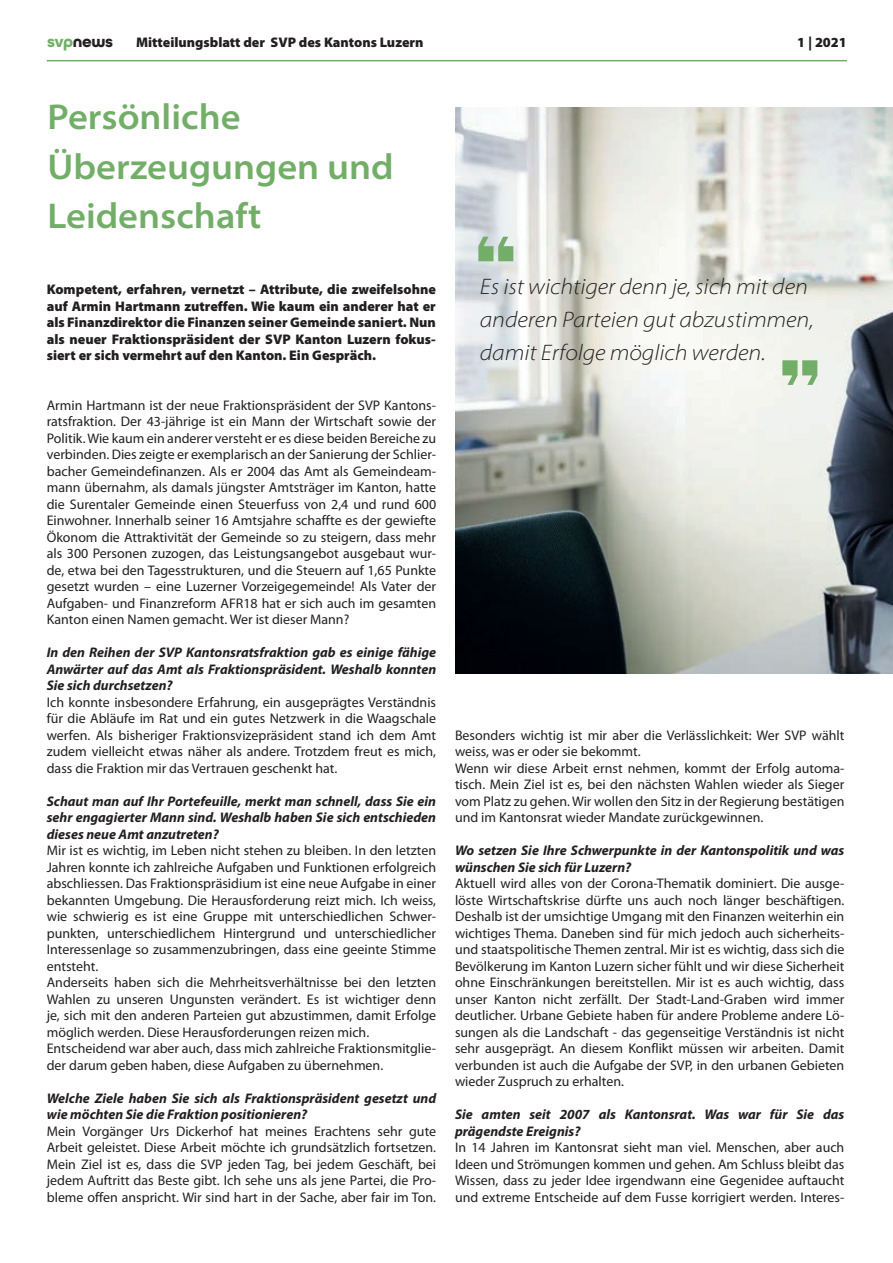
<style>
.page{position:relative;width:893px;height:1263px;background:#fff}
.page>*{position:absolute;margin:0;border:0;box-sizing:border-box;transform-origin:0 0}
.t1{font:600 semi-expanded 36px/49.5px "Myriad Pro";color:#73ae69}
.t2{font:italic 300 semi-expanded 22.5px/33px "Myriad Pro";color:#231f20}
.t3{font:700 16.5px "All Round Gothic";letter-spacing:-.02em;color:#231f20}
.t4{font:13.95px/16.5px "Myriad Pro";color:#231f20;text-align:justify}
.t5{font:italic 700 13.95px/16.5px "Myriad Pro";color:#231f20}
.t6{font:900 13.95px/16.5px "Myriad Pro";color:#231f20;text-align:justify}
.s1{color:#73ae69}
</style>
<div class="page">
<hr style="left:47px;top:60px;width:800px;height:1px;background:#73ae69">
<img style="left:455px;top:108px;width:438px;height:566px">
<svg style="left:478px;top:237px;width:35px;height:24px"></svg>
<svg style="left:782px;top:360px;width:35px;height:25px"></svg>
<p class="t3" style="left:47px;top:32px;width:67px"><span class="s1">svp</span>news</p>
<p class="t6" style="left:136px;top:34px;width:289px">Mitteilungsblatt der SVP des Kantons Luzern</p>
<p class="t6" style="left:797px;top:34px;width:51px">1 | 2021</p>
<h1 class="t1" style="left:47px;top:91px;width:348px">Persönliche<br>Überzeugungen und<br>Leidenschaft</h1>
<p class="t6" style="left:47px;top:281px;width:391px">Kompetent, erfahren, vernetzt – Attribute, die zweifelsohne auf Armin Hartmann zutreffen. Wie kaum ein anderer hat er als Finanzdirektor die Finanzen seiner Gemeinde saniert. Nun als neuer Fraktionspräsident der SVP Kanton Luzern fokus&shy;siert er sich vermehrt auf den Kanton. Ein Gespräch.</p>
<p class="t4" style="left:47px;top:397px;width:391px">Armin Hartmann ist der neue Fraktionspräsident der SVP Kantons&shy;ratsfraktion. Der 43-jährige ist ein Mann der Wirtschaft sowie der Politik. Wie kaum ein anderer versteht er es diese beiden Bereiche zu verbinden. Dies zeigte er exemplarisch an der Sanierung der Schlier&shy;bacher Gemeindefinanzen. Als er 2004 das Amt als Gemeindeam&shy;mann übernahm, als damals jüngster Amtsträger im Kanton, hatte die Surentaler Gemeinde einen Steuerfuss von 2,4 und rund 600<br>Einwohner. Innerhalb seiner 16 Amtsjahre schaffte es der gewiefte Ökonom die Attraktivität der Gemeinde so zu steigern, dass mehr als 300 Personen zuzogen, das Leistungsangebot ausgebaut wur&shy;de, etwa bei den Tagesstrukturen, und die Steuern auf 1,65 Punkte gesetzt wurden – eine Luzerner Vorzeigegemeinde! Als Vater der Aufgaben- und Finanzreform AFR18 hat er sich auch im gesamten Kanton einen Namen gemacht. Wer ist dieser Mann?</p>
<p class="t5" style="left:47px;top:645px;width:391px;text-align:justify">In den Reihen der SVP Kantonsratsfraktion gab es einige fähige Anwärter auf das Amt als Fraktionspräsident. Weshalb konnten Sie sich durchsetzen?</p>
<p class="t4" style="left:47px;top:694px;width:391px">Ich konnte insbesondere Erfahrung, ein ausgeprägtes Verständnis für die Abläufe im Rat und ein gutes Netzwerk in die Waagschale werfen. Als bisheriger Fraktionsvizepräsident stand ich dem Amt zudem vielleicht etwas näher als andere. Trotzdem freut es mich, dass die Fraktion mir das Vertrauen geschenkt hat.</p>
<p class="t5" style="left:47px;top:793px;width:391px;text-align:justify">Schaut man auf Ihr Portefeuille, merkt man schnell, dass Sie ein sehr engagierter Mann sind. Weshalb haben Sie sich entschieden dieses neue Amt anzutreten?</p>
<p class="t4" style="left:47px;top:843px;width:391px;text-align:left">Mir ist es wichtig, im Leben nicht stehen zu bleiben. In den letzten Jahren konnte ich zahlreiche Aufgaben und Funktionen erfolgreich abschliessen. Das Fraktionspräsidium ist eine neue Aufgabe in einer bekannten Umgebung. Die Herausforderung reizt mich. Ich weiss, wie schwierig es ist eine Gruppe mit unterschiedlichen Schwer&shy;punkten, unterschiedlichem Hintergrund und unterschiedlicher Interessenlage so zusammenzubringen, dass eine geeinte Stimme entsteht.<br>Anderseits haben sich die Mehrheitsverhältnisse bei den letzten Wahlen zu unseren Ungunsten verändert. Es ist wichtiger denn je, sich mit den anderen Parteien gut abzustimmen, damit Erfolge möglich werden. Diese Herausforderungen reizen mich.<br>Entscheidend war aber auch, dass mich zahlreiche Fraktionsmitglie&shy;der darum geben haben, diese Aufgaben zu übernehmen.</p>
<p class="t5" style="left:47px;top:1090px;width:391px">Welche Ziele haben Sie sich als Fraktionspräsident gesetzt und wie möchten Sie die Fraktion positionieren?</p>
<p class="t4" style="left:47px;top:1123px;width:391px">Mein Vorgänger Urs Dickerhof hat meines Erachtens sehr gute Arbeit geleistet. Diese Arbeit möchte ich grundsätzlich fortsetzen.<br>Mein Ziel ist es, dass die SVP jeden Tag, bei jedem Geschäft, bei jedem Auftritt das Beste gibt. Ich sehe uns als jene Partei, die Pro&shy;bleme offen anspricht. Wir sind hart in der Sache, aber fair im Ton.</p>
<h2 class="t2" style="left:480px;top:270px;width:335px">Es ist wichtiger denn je, sich mit den anderen Parteien gut abzustimmen, damit Erfolge möglich werden.</h2>
<p class="t4" style="left:455px;top:727px;width:391px;text-align:left">Besonders wichtig ist mir aber die Verlässlichkeit: Wer SVP wählt weiss, was er oder sie bekommt.<br>Wenn wir diese Arbeit ernst nehmen, kommt der Erfolg automa&shy;tisch. Mein Ziel ist es, bei den nächsten Wahlen wieder als Sieger vom Platz zu gehen. Wir wollen den Sitz in der Regierung bestätigen und im Kantonsrat wieder Mandate zurückgewinnen.</p>
<p class="t5" style="left:455px;top:843px;width:391px">Wo setzen Sie Ihre Schwerpunkte in der Kantonspolitik und was wünschen Sie sich für Luzern?</p>
<p class="t4" style="left:455px;top:876px;width:391px">Aktuell wird alles von der Corona-Thematik dominiert. Die ausge&shy;löste Wirtschaftskrise dürfte uns auch noch länger beschäftigen.<br>Deshalb ist der umsichtige Umgang mit den Finanzen weiterhin ein wichtiges Thema. Daneben sind für mich jedoch auch sicherheits&shy;und staatspolitische Themen zentral. Mir ist es wichtig, dass sich die Bevölkerung im Kanton Luzern sicher fühlt und wir diese Sicherheit ohne Einschränkungen bereitstellen. Mir ist es auch wichtig, dass unser Kanton nicht zerfällt. Der Stadt-Land-Graben wird immer deutlicher. Urbane Gebiete haben für andere Probleme andere Lö&shy;sungen als die Landschaft - das gegenseitige Verständnis ist nicht sehr ausgeprägt. An diesem Konflikt müssen wir arbeiten. Damit verbunden ist auch die Aufgabe der SVP, in den urbanen Gebieten wieder Zuspruch zu erhalten.</p>
<p class="t5" style="left:455px;top:1107px;width:391px">Sie amten seit 2007 als Kantonsrat. Was war für Sie das prägendste Ereignis?</p>
<p class="t4" style="left:455px;top:1140px;width:391px">In 14 Jahren im Kantonsrat sieht man viel. Menschen, aber auch Ideen und Strömungen kommen und gehen. Am Schluss bleibt das Wissen, dass zu jeder Idee irgendwann eine Gegenidee auftaucht und extreme Entscheide auf dem Fusse korrigiert werden. Interes-</p>
</div>
